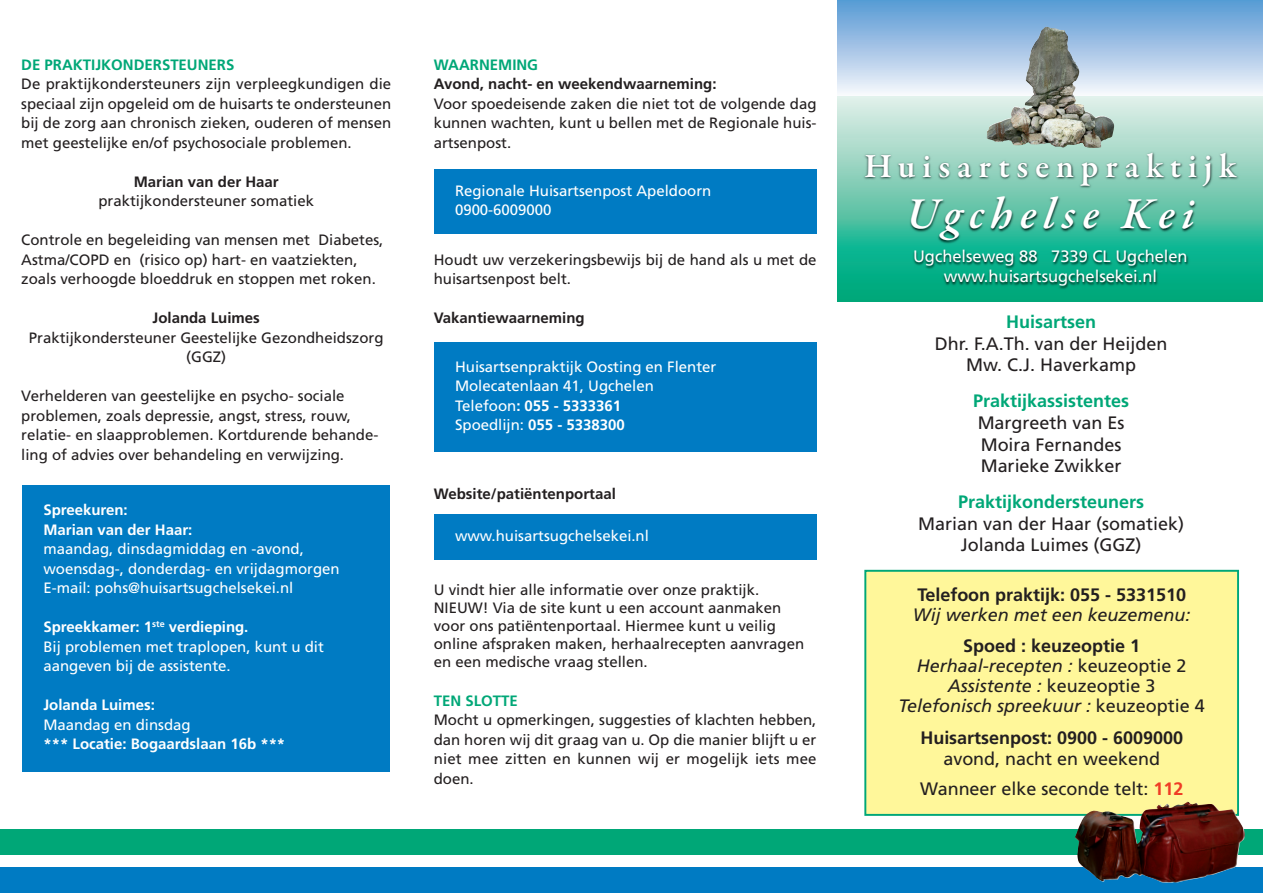
<style>
.page{position:relative;width:1263px;height:893px;background:#fff}
.page>*{position:absolute;margin:0;border:0;box-sizing:border-box;transform-origin:0 0}
.t1{font:italic 600 45px "Garamond Premr Pro";letter-spacing:.14em;color:#fff}
.t2{font:600 34.5px "Garamond Premr Pro";letter-spacing:.195em;color:#fff}
.t3{font:18px/21.6px "Frutiger";color:#231f20;text-align:center}
.t4{font:italic 18px/20.2px "Frutiger";color:#231f20;text-align:center}
.t5{font:700 18px "Frutiger";color:#231f20}
.t6{font:700 18px "Frutiger";color:#00a777}
.t7{font:16.5px/19.8px "Frutiger";color:#fff;text-align:center}
.t8{font:15px/19.5px "Frutiger";color:#231f20}
.t9{font:15px/19.5px "Frutiger";color:#fff}
.t10{font:700 15px "Frutiger";color:#231f20}
.t11{font:700 15px/19.5px "Frutiger";color:#fff}
.t12{font:700 15px "Frutiger";color:#00a777}
.s1{font-weight:700}
.s2{font-weight:700;font-style:normal}
.s3{font-style:normal}
.s4{font-weight:700;color:#ef3c25}
</style>
<div class="page">
<svg style="left:838px;top:96px;width:425px;height:42px;background:#cce8de"></svg>
<div style="left:838px;top:0;width:425px;height:95px;background:linear-gradient(to bottom,#5597d3,#f5f5fb)"></div>
<img style="left:838px;top:138px;width:425px;height:164px">
<div style="left:866px;top:572px;width:371px;height:242px;background:#fff79a"></div>
<div style="left:864px;top:570px;width:375px;height:246px;border:2px solid #00a777"></div>
<div style="left:0;top:829px;width:1263px;height:26px;background:#00a777"></div>
<div style="left:0;top:867px;width:1263px;height:26px;background:#007bc3"></div>
<img style="left:987px;top:27px;width:127px;height:121px">
<img style="left:1075px;top:802px;width:170px;height:81px">
<div style="left:434px;top:169px;width:382px;height:65px;background:#007bc3"></div>
<div style="left:22px;top:485px;width:368px;height:286px;background:#007bc3"></div>
<div style="left:434px;top:342px;width:382px;height:110px;background:#007bc3"></div>
<div style="left:434px;top:514px;width:382px;height:46px;background:#007bc3"></div>
<p class="t12" style="left:21px;top:59px;width:215px">DE PRAKTIJKONDERSTEUNERS</p>
<p class="t8" style="left:21px;top:75px;width:371px;text-align:justify">De praktijkondersteuners zijn verpleegkundigen die speciaal zijn opgeleid om de huisarts te ondersteunen bij de zorg aan chronisch zieken, ouderen of mensen met geestelijke en/of psychosociale problemen.</p>
<p class="t10" style="left:134px;top:176px;width:146px">Marian van der Haar</p>
<p class="t8" style="left:98px;top:192px;width:217px">praktijkondersteuner somatiek</p>
<p class="t8" style="left:21px;top:231px;width:364px">Controle en begeleiding van mensen met Diabetes,<br>Astma/COPD en (risico op) hart- en vaatziekten, zoals verhoogde bloeddruk en stoppen met roken.</p>
<p class="t10" style="left:153px;top:312px;width:109px">Jolanda Luimes</p>
<p class="t8" style="left:29px;top:329px;width:356px;text-align:center">Praktijkondersteuner Geestelijke Gezondheidszorg (GGZ)</p>
<p class="t8" style="left:21px;top:387px;width:359px">Verhelderen van geestelijke en psycho- sociale problemen, zoals depressie, angst, stress, rouw, relatie- en slaapproblemen. Kortdurende behande&shy;ling of advies over behandeling en verwijzing.</p>
<p class="t11" style="left:43px;top:501px;width:151px">Spreekuren:<br>Marian van der Haar:</p>
<p class="t9" style="left:43px;top:540px;width:298px">maandag, dinsdagmiddag en -avond, woensdag-, donderdag- en vrijdagmorgen<br>E-mail: pohs@huisartsugchelsekei.nl</p>
<p class="t9" style="left:43px;top:618px;width:282px"><span class="s1">Spreekkamer: 1</span><sup>ste</sup> <span class="s1">verdieping.<br></span>Bij problemen met traplopen, kunt u dit aangeven bij de assistente.</p>
<p class="t11" style="left:43px;top:696px;width:113px">Jolanda Luimes:</p>
<p class="t9" style="left:43px;top:716px;width:149px">Maandag en dinsdag</p>
<p class="t11" style="left:43px;top:735px;width:243px">*** Locatie: Bogaardslaan 16b ***</p>
<p class="t12" style="left:434px;top:59px;width:106px">WAARNEMING</p>
<p class="t10" style="left:434px;top:78px;width:284px">Avond, nacht- en weekendwaarneming:</p>
<p class="t8" style="left:434px;top:95px;width:384px;text-align:justify">Voor spoedeisende zaken die niet tot de volgende dag kunnen wachten, kunt u bellen met de Regionale huis&shy;artsenpost.</p>
<p class="t9" style="left:455px;top:182px;width:258px">Regionale Huisartsenpost Apeldoorn<br>0900-6009000</p>
<p class="t8" style="left:434px;top:251px;width:384px">Houdt uw verzekeringsbewijs bij de hand als u met de huisartsenpost belt.</p>
<p class="t10" style="left:434px;top:312px;width:152px">Vakantiewaarneming</p>
<p class="t9" style="left:455px;top:358px;width:263px">Huisartsenpraktijk Oosting en Flenter<br>Molecatenlaan 41, Ugchelen<br>Telefoon<span class="s1">: 055 - 5333361<br></span>Spoedlijn: <span class="s1">055 - 5338300</span></p>
<p class="t10" style="left:434px;top:488px;width:184px">Website/patiëntenportaal</p>
<p class="t9" style="left:455px;top:527px;width:195px">www.huisartsugchelsekei.nl</p>
<p class="t8" style="left:434px;top:582px;width:372px;line-height:18px">U vindt hier alle informatie over onze praktijk.<br>NIEUW! Via de site kunt u een account aanmaken voor ons patiëntenportaal. Hiermee kunt u veilig online afspraken maken, herhaalrecepten aanvragen en een medische vraag stellen.</p>
<p class="t12" style="left:434px;top:695px;width:86px">TEN SLOTTE</p>
<p class="t8" style="left:434px;top:711px;width:384px;text-align:justify">Mocht u opmerkingen, suggesties of klachten hebben, dan horen wij dit graag van u. Op die manier blijft u er niet mee zitten en kunnen wij er mogelijk iets mee doen.</p>
<h2 class="t2" style="left:864px;top:152px;width:374px">Huisartsenpraktijk</h2>
<h1 class="t1" style="left:906px;top:197px;width:290px">Ugchelse Kei</h1>
<p class="t7" style="left:913px;top:248px;width:276px">Ugchelseweg 88 7339 CL Ugchelen www.huisartsugchelsekei.nl</p>
<p class="t6" style="left:1006px;top:315px;width:91px">Huisartsen</p>
<p class="t3" style="left:935px;top:334px;width:234px">Dhr. F.A.Th. van der Heijden<br>Mw. C.J. Haverkamp</p>
<p class="t6" style="left:973px;top:394px;width:157px">Praktijkassistentes</p>
<p class="t3" style="left:978px;top:413px;width:148px;text-align:left">Margreeth van Es<br>Moira Fernandes<br>Marieke Zwikker</p>
<p class="t6" style="left:958px;top:495px;width:187px">Praktijkondersteuners</p>
<p class="t3" style="left:918px;top:514px;width:267px">Marian van der Haar (somatiek)<br>Jolanda Luimes (GGZ)</p>
<p class="t5" style="left:917px;top:587px;width:270px">Telefoon praktijk: 055 - 5331510</p>
<p class="t4" style="left:913px;top:606px;width:279px">Wij werken met een keuzemenu:</p>
<p class="t4" style="left:898px;top:637px;width:308px"><span class="s2">Spoed : keuzeoptie 1<br></span>Herhaal-recepten : <span class="s3">keuzeoptie 2<br></span>Assistente : <span class="s3">keuzeoptie 3<br></span>Telefonisch spreekuur : <span class="s3">keuzeoptie 4</span></p>
<p class="t5" style="left:920px;top:730px;width:264px">Huisartsenpost: 0900 - 6009000</p>
<p class="t3" style="left:920px;top:745px;width:265px;line-height:30px">avond, nacht en weekend<br>Wanneer elke seconde telt: <span class="s4">112</span></p>
</div>
